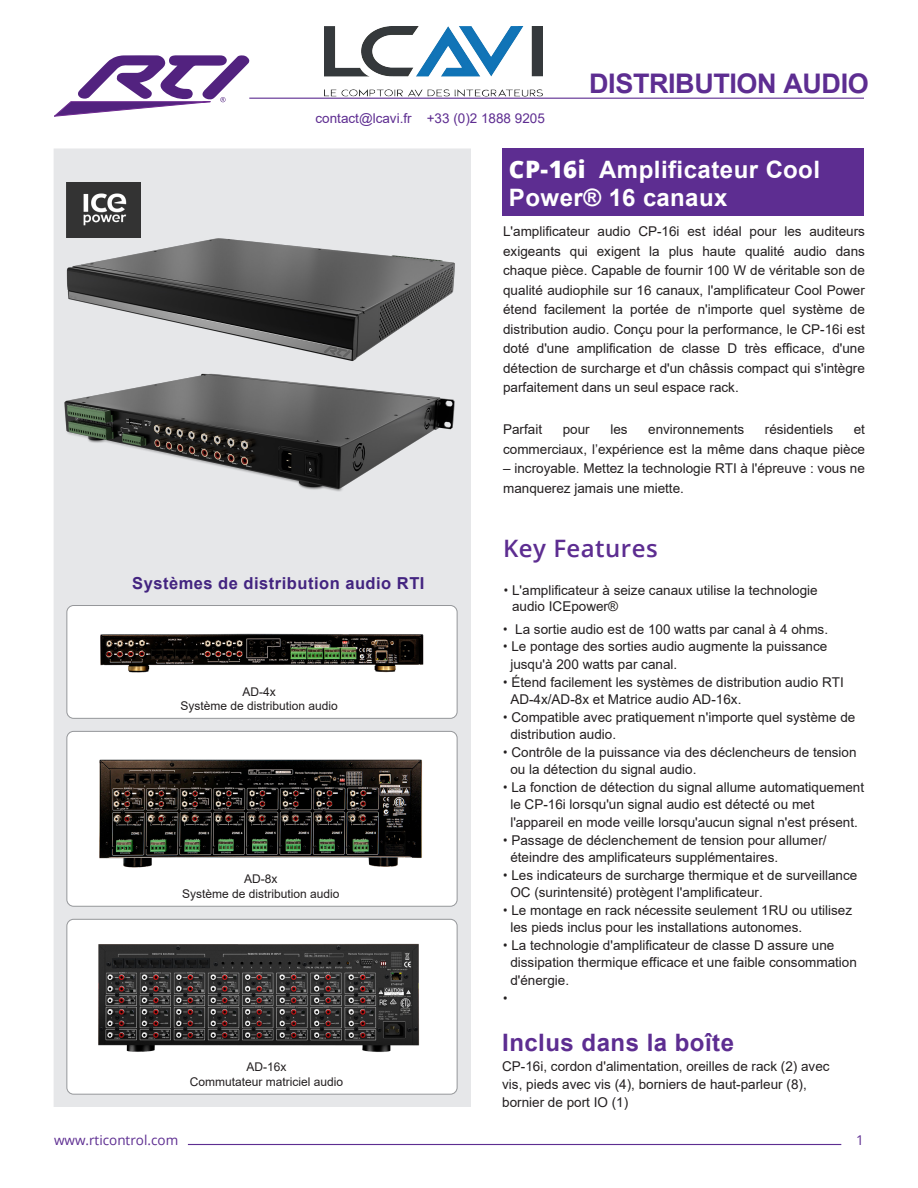
<style>
.page{position:relative;width:918px;height:1188px;background:#fff}
.page>*{position:absolute;margin:0;border:0;box-sizing:border-box;transform-origin:0 0}
.t1{font:700 27px "Arial";letter-spacing:-.015em;color:#5d2d91}
.t2{font:700 24px/28.8px "Arial";letter-spacing:.02em;color:#fff}
.t3{font:700 24px "Arial";letter-spacing:.02em;color:#5d2d91}
.t4{font:600 24px "Open Sans";letter-spacing:.02em;color:#5d2d91}
.t5{font:700 16.5px "Arial";letter-spacing:.03em;color:#432480}
.t6{font:13.5px/17.5px "Arial";color:#231f20}
.t7{font:13.5px/19.5px "Arial";color:#231f20}
.t8{font:13.5px "Arial";color:#5e2d91}
.t9{font:13.5px "Open Sans";color:#5d2d91}
.t10{font:13.5px "Open Sans";color:#231f20}
.t11{font:12px/14.4px "Arial";color:#231f20;text-align:center}
.s1{font-family:"Open Sans";font-weight:800}
.s2{font-family:"Open Sans"}
</style>
<div class="page">
<svg style="left:54px;top:55px;width:195px;height:61px"></svg>
<hr style="left:249px;top:98px;width:615px;height:1px;background:#5d2d91">
<hr style="left:188px;top:1144px;width:653px;height:1px;background:#5d2d91">
<div style="left:54px;top:148px;width:417px;height:959px;background:#e6e7e9"></div>
<div style="left:502px;top:148px;width:362px;height:68px;background:#5d2d91"></div>
<div style="left:67px;top:606px;width:390px;height:112px;background:#fff;border-radius:7px"></div>
<div style="left:66px;top:605px;width:391px;height:114px;border:1px solid #95979a;border-radius:7px"></div>
<div style="left:67px;top:731px;width:390px;height:175px;background:#fff;border-radius:7px"></div>
<div style="left:66px;top:731px;width:391px;height:176px;border:1px solid #95979a;border-radius:7px"></div>
<div style="left:67px;top:919px;width:390px;height:175px;background:#fff;border-radius:7px"></div>
<div style="left:66px;top:919px;width:391px;height:176px;border:1px solid #95979a;border-radius:7px"></div>
<img style="left:98px;top:943px;width:322px;height:109px">
<img style="left:99px;top:759px;width:323px;height:109px">
<img style="left:100px;top:633px;width:324px;height:40px">
<img style="left:56px;top:229px;width:399px;height:135px">
<img style="left:56px;top:364px;width:399px;height:139px">
<img style="left:66px;top:182px;width:75px;height:55px">
<img style="left:325px;top:26px;width:217px;height:71px">
<p class="t8" style="left:315px;top:109px;width:231px">contact@lcavi.fr +33 (0)2 1888 9205</p>
<h1 class="t1" style="left:589px;top:65px;width:281px">DISTRIBUTION AUDIO</h1>
<p class="t2" style="left:509px;top:155px;width:313px"><span class="s1">CP-16i</span> Amplificateur Cool<br>Power® 16 canaux</p>
<p class="t7" style="left:503px;top:222px;width:363px;text-align:justify">L'amplificateur audio CP-16i est idéal pour les auditeurs exigeants qui exigent la plus haute qualité audio dans chaque pièce. Capable de fournir 100 W de véritable son de qualité audiophile sur 16 canaux, l'amplificateur Cool Power étend facilement la portée de n'importe quel système de distribution audio. Conçu pour la performance, le CP-16i est doté d'une amplification de classe D très efficace, d'une détection de surcharge et d'un châssis compact qui s'intègre parfaitement dans un seul espace rack.</p>
<p class="t7" style="left:503px;top:420px;width:41px">Parfait</p>
<p class="t7" style="left:563px;top:420px;width:29px">pour</p>
<p class="t7" style="left:610px;top:420px;width:19px">les</p>
<p class="t7" style="left:648px;top:420px;width:98px">environnements</p>
<p class="t7" style="left:765px;top:420px;width:70px">résidentiels</p>
<p class="t7" style="left:503px;top:420px;width:363px;text-align:right">et<br>commerciaux, l’expérience est la même dans chaque pièce</p>
<p class="t7" style="left:503px;top:459px;width:363px">– incroyable. Mettez la technologie RTI à l'épreuve : vous ne manquerez jamais une miette.</p>
<p class="t5" style="left:132px;top:572px;width:294px">Systèmes de distribution audio RTI</p>
<p class="t11" style="left:181px;top:684px;width:159px">AD-4x<br>Système de distribution audio</p>
<p class="t11" style="left:182px;top:872px;width:159px">AD-8x<br>Système de distribution audio</p>
<p class="t11" style="left:190px;top:1060px;width:155px">AD-16x<br>Commutateur matriciel audio</p>
<p class="t4" style="left:503px;top:532px;width:156px">Key Features</p>
<p class="t7" style="left:512px;top:582px;width:307px;line-height:16.2px;text-indent:-9px"><span class="s2">•</span> L'amplificateur à seize canaux utilise la technologie audio ICEpower®</p>
<p class="t6" style="left:503px;top:620px;width:327px"><span class="s2">•</span> La sortie audio est de 100 watts par canal à 4 ohms.</p>
<p class="t6" style="left:510px;top:638px;width:319px;text-indent:-8px"><span class="s2">•</span> Le pontage des sorties audio augmente la puissance jusqu'à 200 watts par canal.</p>
<p class="t6" style="left:510px;top:673px;width:335px;text-indent:-8px"><span class="s2">•</span> Étend facilement les systèmes de distribution audio RTI<br>AD-4x/AD-8x et Matrice audio AD-16x.</p>
<p class="t6" style="left:510px;top:708px;width:347px;text-indent:-8px"><span class="s2">•</span> Compatible avec pratiquement n'importe quel système de distribution audio.</p>
<p class="t6" style="left:510px;top:743px;width:348px;text-indent:-8px"><span class="s2">•</span> Contrôle de la puissance via des déclencheurs de tension ou la détection du signal audio.</p>
<p class="t6" style="left:510px;top:778px;width:355px;text-indent:-8px"><span class="s2">•</span> La fonction de détection du signal allume automatiquement le CP-16i lorsqu'un signal audio est détecté ou met l'appareil en mode veille lorsqu'aucun signal n'est présent.</p>
<p class="t6" style="left:510px;top:831px;width:318px;text-indent:-8px"><span class="s2">•</span> Passage de déclenchement de tension pour allumer/ éteindre des amplificateurs supplémentaires.</p>
<p class="t6" style="left:510px;top:866px;width:348px;text-indent:-8px"><span class="s2">•</span> Les indicateurs de surcharge thermique et de surveillance<br>OC (surintensité) protègent l'amplificateur.</p>
<p class="t6" style="left:510px;top:901px;width:343px;text-indent:-8px"><span class="s2">•</span> Le montage en rack nécessite seulement 1RU ou utilisez les pieds inclus pour les installations autonomes.</p>
<p class="t6" style="left:503px;top:936px;width:333px"><span class="s2">•</span> La technologie d'amplificateur de classe D assure une</p>
<p class="t6" style="left:510px;top:954px;width:348px">dissipation thermique efficace et une faible consommation</p>
<p class="t6" style="left:510px;top:971px;width:60px">d'énergie.</p>
<p class="t10" style="left:503px;top:988px;width:7px">•</p>
<p class="t3" style="left:502px;top:1025px;width:233px">Inclus dans la boîte</p>
<p class="t6" style="left:502px;top:1058px;width:329px;line-height:18px">CP-16i, cordon d'alimentation, oreilles de rack (2) avec vis, pieds avec vis (4), borniers de haut-parleur (8), bornier de port IO (1)</p>
<p class="t9" style="left:54px;top:1130px;width:126px">www.rticontrol.com</p>
<p class="t9" style="left:856px;top:1130px;width:9px">1</p>
</div>
